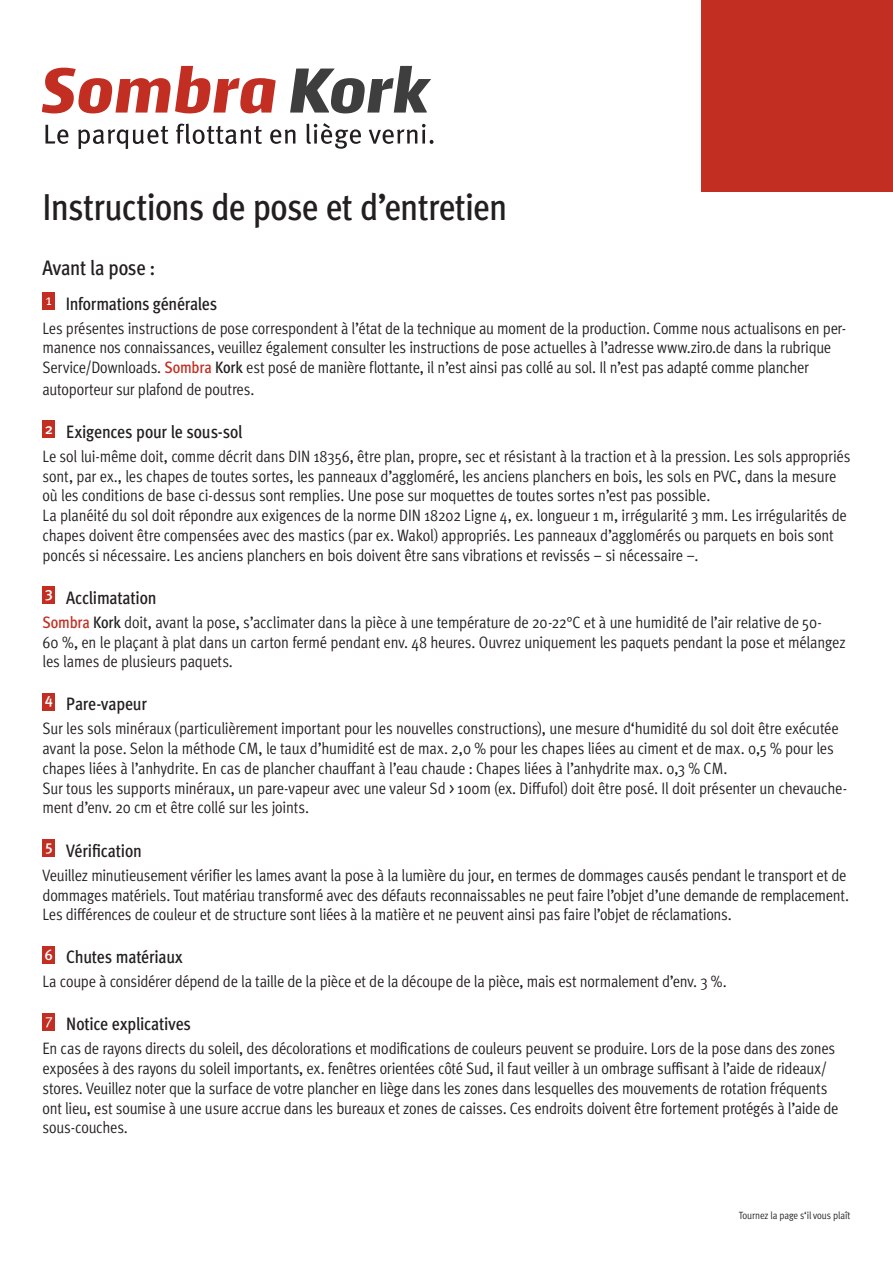
<style>
.page{position:relative;width:893px;height:1263px;background:#fff}
.page>*{position:absolute;margin:0;border:0;box-sizing:border-box;transform-origin:0 0}
.t1{font:500 condensed 37.5px "Meta Pro";letter-spacing:-.02em;color:#231f20}
.t2{font:500 condensed 21px "Meta Pro";letter-spacing:-.015em;color:#231f20}
.t3{font:500 condensed 18px "Meta Pro";letter-spacing:-.01em;color:#231f20}
.t4{font:16.5px/19.8px "Meta Pro Cond Norm";letter-spacing:-.015em;color:#231f20}
.t5{font:10.5px "Meta Pro Cond Norm";letter-spacing:-.01em;color:#231f20}
.s1{font-family:"Meta Pro";font-weight:500;font-stretch:condensed;color:#c22e21}
.s2{font-family:"Meta Pro";font-weight:500;font-stretch:condensed}
</style>
<div class="page">
<div style="left:43px;top:293px;width:12px;height:17px;background:#c22e21"></div>
<div style="left:43px;top:421px;width:12px;height:17px;background:#c22e21"></div>
<div style="left:43px;top:587px;width:12px;height:17px;background:#c22e21"></div>
<div style="left:43px;top:693px;width:12px;height:17px;background:#c22e21"></div>
<div style="left:43px;top:840px;width:12px;height:17px;background:#c22e21"></div>
<div style="left:43px;top:946px;width:12px;height:17px;background:#c22e21"></div>
<div style="left:43px;top:1013px;width:12px;height:17px;background:#c22e21"></div>
<div style="left:702px;top:0;width:191px;height:191px;background:#c22e21"></div>
<svg style="left:43px;top:66px;width:233px;height:47px"></svg>
<svg style="left:290px;top:66px;width:141px;height:47px"></svg>
<svg style="left:45px;top:125px;width:23px;height:19px"></svg>
<svg style="left:78px;top:126px;width:90px;height:23px"></svg>
<svg style="left:176px;top:124px;width:86px;height:20px"></svg>
<svg style="left:270px;top:129px;width:25px;height:15px"></svg>
<svg style="left:306px;top:123px;width:55px;height:26px"></svg>
<svg style="left:369px;top:124px;width:64px;height:20px"></svg>
<h1 class="t1" style="left:43px;top:179px;width:466px">Instructions de pose et d’entretien</h1>
<p class="t2" style="left:43px;top:252px;width:114px">Avant la pose :</p>
<p class="t3" style="left:46px;top:290px;width:173px"><sup>1</sup> Informations générales</p>
<p class="t4" style="left:43px;top:317px;width:805px">Les présentes instructions de pose correspondent à l’état de la technique au moment de la production. Comme nous actualisons en per&shy;manence nos connaissances, veuillez également consulter les instructions de pose actuelles à l’adresse www.ziro.de dans la rubrique<br>Service/Downloads. <span class="s1">Sombra</span> <span class="s2">Kork</span> est posé de manière flottante, il n’est ainsi pas collé au sol. Il n’est pas adapté comme plancher</p>
<p class="t4" style="left:43px;top:378px;width:213px">autoporteur sur plafond de poutres.</p>
<p class="t3" style="left:45px;top:418px;width:199px"><sup>2</sup> Exigences pour le sous-sol</p>
<p class="t4" style="left:43px;top:445px;width:809px">Le sol lui-même doit, comme décrit dans DIN 18356, être plan, propre, sec et résistant à la traction et à la pression. Les sols appropriés sont, par ex., les chapes de toutes sortes, les panneaux d’aggloméré, les anciens planchers en bois, les sols en PVC, dans la mesure où les conditions de base ci-dessus sont remplies. Une pose sur moquettes de toutes sortes n’est pas possible.<br>La planéité du sol doit répondre aux exigences de la norme DIN 18202 Ligne 4, ex. longueur 1 m, irrégularité 3 mm. Les irrégularités de chapes doivent être compensées avec des mastics (par ex. Wakol) appropriés. Les panneaux d’agglomérés ou parquets en bois sont poncés si nécessaire. Les anciens planchers en bois doivent être sans vibrations et revissés – si nécessaire –.</p>
<p class="t3" style="left:45px;top:584px;width:113px"><sup>3</sup> Acclimatation</p>
<p class="t4" style="left:43px;top:611px;width:805px"><span class="s1">Sombra</span> <span class="s2">Kork</span> doit, avant la pose, s’acclimater dans la pièce à une température de 20-22°C et à une humidité de l’air relative de 50-<br>60 %, en le plaçant à plat dans un carton fermé pendant env. 48 heures. Ouvrez uniquement les paquets pendant la pose et mélangez les lames de plusieurs paquets.</p>
<p class="t3" style="left:45px;top:690px;width:104px"><sup>4</sup> Pare-vapeur</p>
<p class="t4" style="left:43px;top:717px;width:806px">Sur les sols minéraux (particulièrement important pour les nouvelles constructions), une mesure d‘humidité du sol doit être exécutée avant la pose. Selon la méthode CM, le taux d’humidité est de max. 2,0 % pour les chapes liées au ciment et de max. 0,5 % pour les chapes liées à l’anhydrite. En cas de plancher chauffant à l’eau chaude : Chapes liées à l’anhydrite max. 0,3 % CM.<br>Sur tous les supports minéraux, un pare-vapeur avec une valeur Sd &gt; 100m (ex. Diffufol) doit être posé. Il doit présenter un chevauche&shy;ment d’env. 20 cm et être collé sur les joints.</p>
<p class="t3" style="left:45px;top:837px;width:98px"><sup>5</sup> Vérification</p>
<p class="t4" style="left:43px;top:864px;width:808px">Veuillez minutieusement vérifier les lames avant la pose à la lumière du jour, en termes de dommages causés pendant le transport et de dommages matériels. Tout matériau transformé avec des défauts reconnaissables ne peut faire l’objet d’une demande de remplacement.<br>Les différences de couleur et de structure sont liées à la matière et ne peuvent ainsi pas faire l’objet de réclamations.</p>
<p class="t3" style="left:45px;top:943px;width:140px"><sup>6</sup> Chutes matériaux</p>
<p class="t4" style="left:43px;top:970px;width:686px">La coupe à considérer dépend de la taille de la pièce et de la découpe de la pièce, mais est normalement d’env. 3 %.</p>
<p class="t3" style="left:45px;top:1010px;width:148px"><sup>7</sup> Notice explicatives</p>
<p class="t4" style="left:43px;top:1037px;width:797px">En cas de rayons directs du soleil, des décolorations et modifications de couleurs peuvent se produire. Lors de la pose dans des zones exposées à des rayons du soleil importants, ex. fenêtres orientées côté Sud, il faut veiller à un ombrage suffisant à l’aide de rideaux/ stores. Veuillez noter que la surface de votre plancher en liège dans les zones dans lesquelles des mouvements de rotation fréquents ont lieu, est soumise à une usure accrue dans les bureaux et zones de caisses. Ces endroits doivent être fortement protégés à l’aide de sous-couches.</p>
<p class="t5" style="left:739px;top:1207px;width:113px">Tournez la page s‘il vous plaît</p>
</div>
